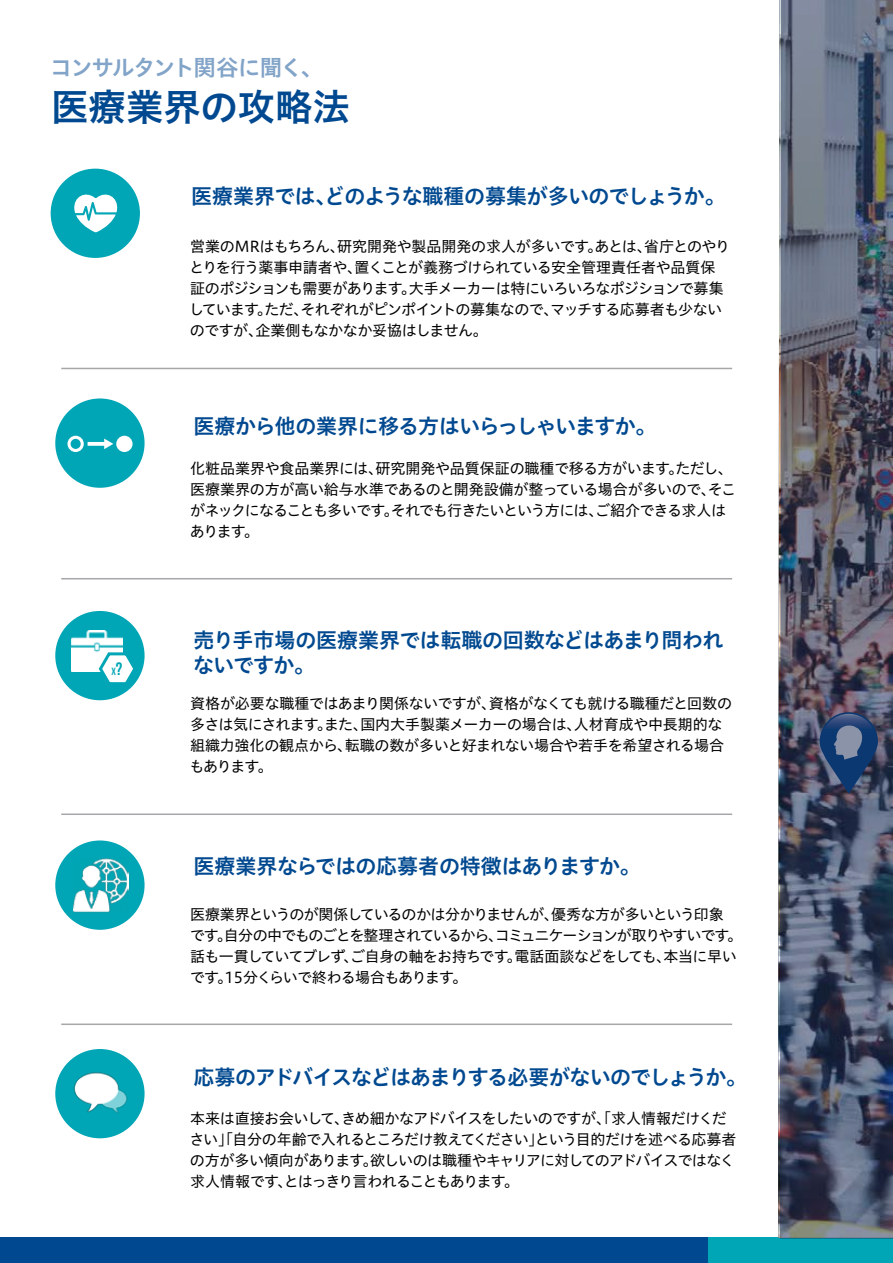
<style>
.page{position:relative;width:893px;height:1263px;background:#fff}
.page>*{position:absolute;margin:0;border:0;box-sizing:border-box;transform-origin:0 0}
.t1{font:37.5px "Hiragino UD Sans Std N W6";color:#004990}
.t2{font:22.5px "Hiragino UD Sans Std N W6";letter-spacing:-.07em;color:#82a4c8}
.t3{font:21px/25.2px "Hiragino UD Sans Std N W6";letter-spacing:-.04em;color:#004990}
.t4{font:21px "Hiragino UD Sans Std N W6";letter-spacing:-.06em;color:#004990}
.t5{font:21px "Hiragino UD Sans Std N W6";letter-spacing:-.02em;color:#004990}
.t6{font:15px/21px "Hiragino UD Sans Std N W4";letter-spacing:-.04em;color:#000}
.t7{font:15px/21px "Hiragino UD Sans Std N W4";letter-spacing:-.06em;color:#000}
.t8{font:700 10.5px "Bebas Neue";color:#00a6b5}
.s1{font-size:18px}
</style>
<div class="page">
<div style="left:0;top:1237px;width:708px;height:26px;background:#004990"></div>
<div style="left:708px;top:1237px;width:185px;height:26px;background:#00a6b5"></div>
<div style="left:55px;top:398px;width:90px;height:90px;background:#00a6b5;border-radius:50%"></div>
<div style="left:116px;top:436px;width:17px;height:16px;background:#fff;border-radius:50%"></div>
<svg style="left:67px;top:436px;width:46px;height:16px"></svg>
<div style="left:51px;top:169px;width:89px;height:89px;background:#00a6b5;border-radius:50%"></div>
<img style="left:780px;top:0;width:113px;height:1239px">
<div style="left:55px;top:611px;width:90px;height:89px;background:#00a6b5;border-radius:50%"></div>
<img style="left:72px;top:631px;width:50px;height:41px">
<div style="left:55px;top:840px;width:90px;height:90px;background:#00a6b5;border-radius:50%"></div>
<img style="left:73px;top:858px;width:55px;height:54px">
<hr style="left:61px;top:813px;width:671px;height:2px;background:#a7a7aa">
<hr style="left:61px;top:578px;width:671px;height:1px;background:#a7a7aa">
<hr style="left:61px;top:368px;width:671px;height:1px;background:#a7a7aa">
<div style="left:55px;top:1049px;width:90px;height:89px;background:#00a6b5;border-radius:50%"></div>
<img style="left:67px;top:1058px;width:64px;height:70px">
<hr style="left:61px;top:1023px;width:671px;height:2px;background:#a7a7aa">
<svg style="left:74px;top:194px;width:44px;height:38px"></svg>
<svg style="left:97px;top:650px;width:41px;height:37px"></svg>
<h2 class="t2" style="left:50px;top:50px;width:275px">コンサルタント関谷に聞く、</h2>
<h1 class="t1" style="left:51px;top:78px;width:301px">医療業界の攻略法</h1>
<h3 class="t3" style="left:191px;top:182px;width:536px">医療業界では、どのような職種の募集が多いのでしょうか。</h3>
<p class="t6" style="left:189px;top:235px;width:543px">営業のMRはもちろん、研究開発や製品開発の求人が多いです。あとは、省庁とのやりとりを行う薬事申請者や、置くことが義務づけられている安全管理責任者や品質保証のポジションも需要があります。大手メーカーは特にいろいろなポジションで募集しています。ただ、それぞれがピンポイントの募集なので、マッチする応募者も少ないのですが、企業側もなかなか妥協はしません。</p>
<p class="t8" style="left:111px;top:665px;width:12px">x<span class="s1">?</span></p>
<h3 class="t3" style="left:193px;top:412px;width:465px">医療から他の業界に移る方はいらっしゃいますか。</h3>
<p class="t6" style="left:190px;top:457px;width:548px">化粧品業界や食品業界には、研究開発や品質保証の職種で移る方がいます。ただし、医療業界の方が高い給与水準であるのと開発設備が整っている場合が多いので、そこがネックになることも多いです。それでも行きたいという方には、ご紹介できる求人はあります。</p>
<h3 class="t3" style="left:193px;top:626px;width:532px">売り手市場の医療業界では転職の回数などはあまり問われないですか。</h3>
<p class="t6" style="left:190px;top:692px;width:544px">資格が必要な職種ではあまり関係ないですが、資格がなくても就ける職種だと回数の多さは気にされます。また、国内大手製薬メーカーの場合は、人材育成や中長期的な組織力強化の観点から、転職の数が多いと好まれない場合や若手を希望される場合もあります。</p>
<h3 class="t5" style="left:193px;top:850px;width:449px">医療業界ならではの応募者の特徴はありますか。</h3>
<p class="t7" style="left:190px;top:903px;width:554px">医療業界というのが関係しているのかは分かりませんが、優秀な方が多いという印象<br>です。自分の中でものごとを整理されているから、コミュニケーションが取りやすいです。話も一貫していてブレず、ご自身の軸をお持ちです。電話面談などをしても、本当に早いです。15分くらいで終わる場合もあります。</p>
<h3 class="t4" style="left:193px;top:1060px;width:555px">応募のアドバイスなどはあまりする必要がないのでしょうか。</h3>
<p class="t6" style="left:189px;top:1107px;width:548px">本来は直接お会いして、きめ細かなアドバイスをしたいのですが、「求人情報だけください」「自分の年齢で入れるところだけ教えてください」という目的だけを述べる応募者の方が多い傾向があります。欲しいのは職種やキャリアに対してのアドバイスではなく求人情報です、とはっきり言われることもあります。</p>
</div>
